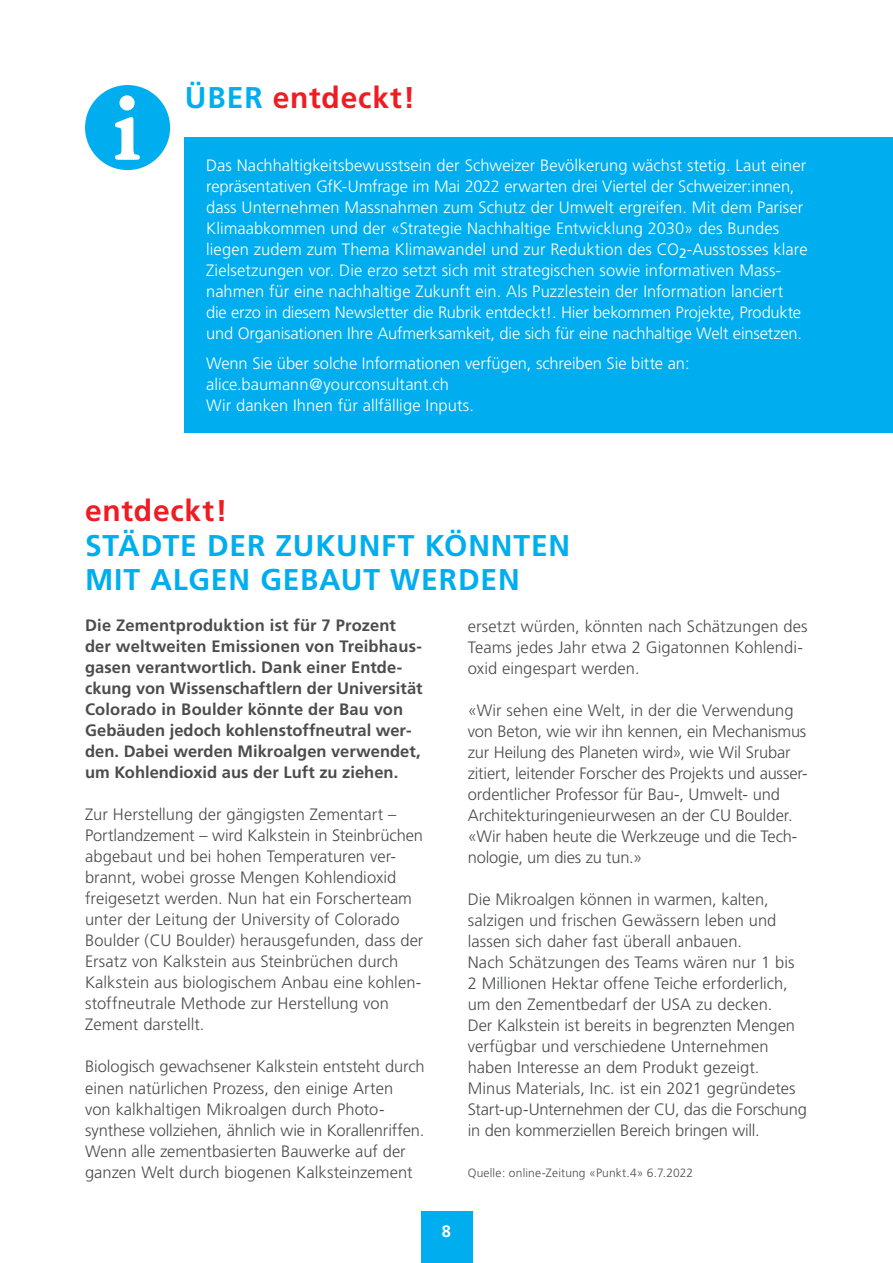
<style>
.page{position:relative;width:893px;height:1263px;background:#fff}
.page>*{position:absolute;margin:0;border:0;box-sizing:border-box;transform-origin:0 0}
.t1{font:700 30px/34.5px "Frutiger CE";letter-spacing:.03em;color:#00aeef}
.t2{font:700 30px "Frutiger CE";letter-spacing:.025em;color:#ee1d23}
.t3{font:300 16.5px/21px "Frutiger CE";color:#4b4c4d}
.t4{font:300 16.5px/21px "Frutiger CE";color:#fff}
.t5{font:700 16.5px/21px "Frutiger CE";color:#4b4c4d}
.t6{font:700 16.5px "Frutiger CE";color:#fff}
.t7{font:300 12px "Frutiger CE";letter-spacing:.01em;color:#4b4c4d}
.s1{color:#00aeef}
</style>
<div class="page">
<div style="left:421px;top:1212px;width:51px;height:51px;background:#00aeef"></div>
<div style="left:85px;top:85px;width:85px;height:85px;background:#00aeef;border-radius:50%"></div>
<svg style="left:115px;top:95px;width:25px;height:65px"></svg>
<div style="left:185px;top:137px;width:708px;height:296px;background:#00aeef"></div>
<h1 class="t2" style="left:185px;top:79px;width:232px"><span class="s1">ÜBER</span> entdeckt!</h1>
<p class="t4" style="left:206px;top:155px;width:603px">Das Nachhaltigkeitsbewusstsein der Schweizer Bevölkerung wächst stetig. Laut einer repräsentativen GfK-Umfrage im Mai 2022 erwarten drei Viertel der Schweizer:innen, dass Unternehmen Massnahmen zum Schutz der Umwelt ergreifen. Mit dem Pariser Klimaabkommen und der «Strategie Nachhaltige Entwicklung 2030» des Bundes liegen zudem zum Thema Klimawandel und zur Reduktion des CO<sub>2</sub>-Ausstosses klare Zielsetzungen vor. Die erzo setzt sich mit strategischen sowie informativen Mass&shy;nahmen für eine nachhaltige Zukunft ein. Als Puzzlestein der Information lanciert die erzo in diesem Newsletter die Rubrik entdeckt!. Hier bekommen Projekte, Produkte und Organisationen Ihre Aufmerksamkeit, die sich für eine nachhaltige Welt einsetzen.</p>
<p class="t4" style="left:206px;top:352px;width:485px">Wenn Sie über solche Informationen verfügen, schreiben Sie bitte an: alice.baumann@yourconsultant.ch<br>Wir danken Ihnen für allfällige Inputs.</p>
<h1 class="t2" style="left:85px;top:493px;width:144px">entdeckt!</h1>
<h1 class="t1" style="left:85px;top:528px;width:487px">STÄDTE DER ZUKUNFT KÖNNTEN<br>MIT ALGEN GEBAUT WERDEN</h1>
<p class="t5" style="left:85px;top:615px;width:339px">Die Zementproduktion ist für 7 Prozent der weltweiten Emissionen von Treibhaus&shy;gasen verantwortlich. Dank einer Entde&shy;ckung von Wissenschaftlern der Universität Colorado in Boulder könnte der Bau von Gebäuden jedoch kohlenstoffneutral wer&shy;den. Dabei werden Mikroalgen verwendet, um Kohlendioxid aus der Luft zu ziehen.</p>
<p class="t3" style="left:85px;top:804px;width:340px">Zur Herstellung der gängigsten Zementart – Portlandzement – wird Kalkstein in Steinbrüchen abgebaut und bei hohen Temperaturen ver&shy;brannt, wobei grosse Mengen Kohlendioxid freigesetzt werden. Nun hat ein Forscherteam unter der Leitung der University of Colorado Boulder (CU Boulder) herausgefunden, dass der Ersatz von Kalkstein aus Steinbrüchen durch Kalkstein aus biologischem Anbau eine kohlen&shy;stoffneutrale Methode zur Herstellung von Zement darstellt.</p>
<p class="t3" style="left:85px;top:1056px;width:341px">Biologisch gewachsener Kalkstein entsteht durch einen natürlichen Prozess, den einige Arten<br>von kalkhaltigen Mikroalgen durch Photo&shy;synthese vollziehen, ähnlich wie in Korallenriffen.<br>Wenn alle zementbasierten Bauwerke auf der ganzen Welt durch biogenen Kalksteinzement</p>
<p class="t3" style="left:468px;top:615px;width:341px">ersetzt würden, könnten nach Schätzungen des<br>Teams jedes Jahr etwa 2 Gigatonnen Kohlendi&shy;oxid eingespart werden.</p>
<p class="t3" style="left:468px;top:699px;width:341px">«Wir sehen eine Welt, in der die Verwendung von Beton, wie wir ihn kennen, ein Mechanismus zur Heilung des Planeten wird», wie Wil Srubar zitiert, leitender Forscher des Projekts und ausser&shy;ordentlicher Professor für Bau-, Umwelt- und Architekturingenieurwesen an der CU Boulder. «Wir haben heute die Werkzeuge und die Tech&shy;nologie, um dies zu tun.»</p>
<p class="t3" style="left:468px;top:888px;width:341px">Die Mikroalgen können in warmen, kalten, salzigen und frischen Gewässern leben und lassen sich daher fast überall anbauen.<br>Nach Schätzungen des Teams wären nur 1 bis 2 Millionen Hektar offene Teiche erforderlich, um den Zementbedarf der USA zu decken.<br>Der Kalkstein ist bereits in begrenzten Mengen verfügbar und verschiedene Unternehmen haben Interesse an dem Produkt gezeigt.<br>Minus Materials, Inc. ist ein 2021 gegründetes Start-up-Unternehmen der CU, das die Forschung in den kommerziellen Bereich bringen will.</p>
<p class="t7" style="left:468px;top:1166px;width:227px">Quelle: online-Zeitung «Punkt.4» 6.7.2022</p>
<p class="t6" style="left:442px;top:1222px;width:11px">8</p>
</div>
